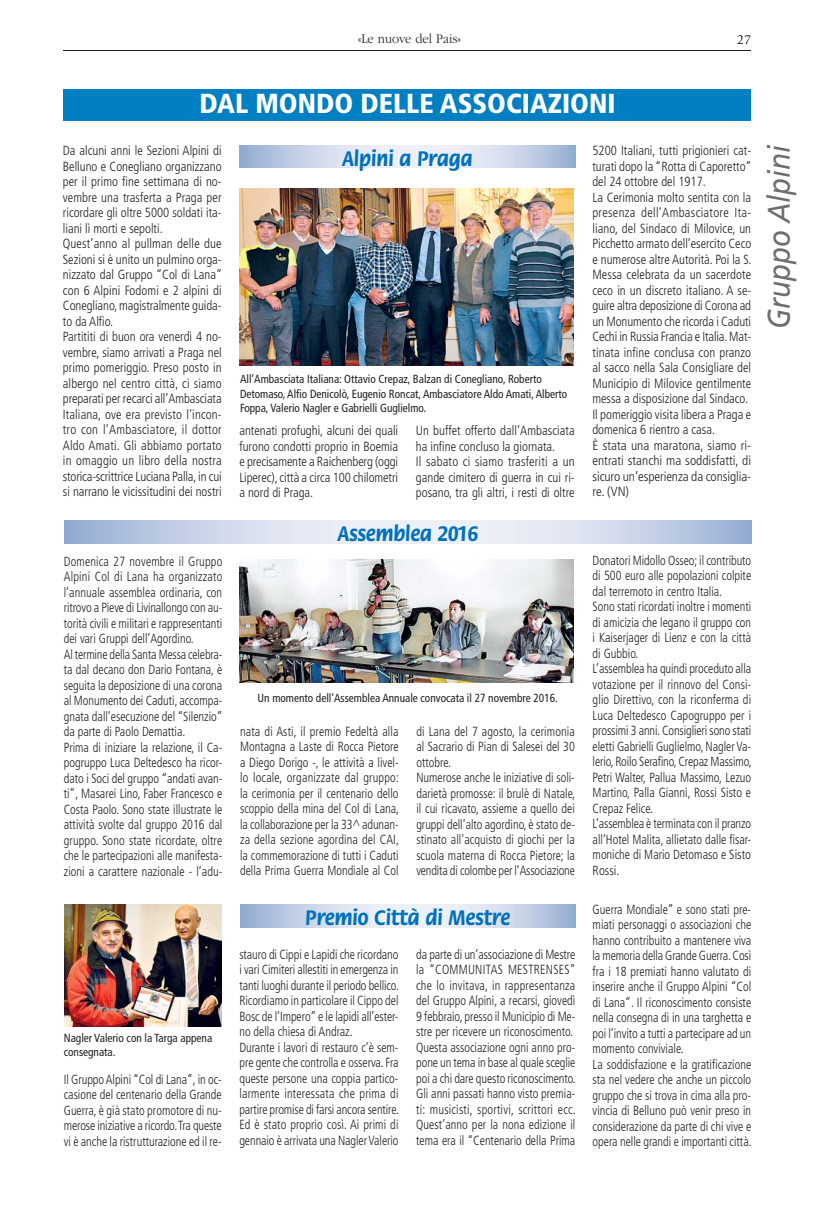
<style>
.page{position:relative;width:815px;height:1205px;background:#fff}
.page>*{position:absolute;margin:0;border:0;box-sizing:border-box;transform-origin:0 0}
.t1{font:italic 31.25px "Frutiger LT Std";color:#6d6e70;scale:.89 1}
.t2{font:900 condensed 27.5px "Frutiger LT Std";color:#fff}
.t3{font:700 22.5px "Flora Std";color:#0071bc;scale:.92 1}
.t4{font:300 13.75px "ITC Garamond Std";color:#231f20;scale:.92 1}
.t5{font:13.75px "Giovanni Std";color:#231f20;scale:.94 1}
.t6{font:300 condensed 13.25px/15.5px "Frutiger LT Std";color:#231f20;scale:.92 1}
.t7{font:300 condensed 13.25px/15.5px "Frutiger LT Std";color:#231f20;scale:.96 1}
.t8{font:condensed 11.75px/14.2px "Frutiger LT Std";color:#231f20;scale:.96 1}
</style>
<div class="page">
<hr style="left:64px;top:50px;width:687px;height:1px;background:#231f20">
<div style="left:64px;top:89px;width:687px;height:31px;background:#007fc3"></div>
<svg style="left:64px;top:520px;width:687px;height:23px;background:#d0d9ea"></svg>
<img style="left:239px;top:560px;width:334px;height:122px">
<img style="left:239px;top:188px;width:334px;height:178px">
<img style="left:64px;top:904px;width:158px;height:122px">
<svg style="left:240px;top:904px;width:335px;height:23px;background:#d0d9ea"></svg>
<svg style="left:239px;top:145px;width:336px;height:23px;background:#d0d9ea"></svg>
<p class="t4" style="left:358px;top:34px;width:113px">«Le nuove del Pais»</p>
<p class="t5" style="left:737px;top:34px;width:17px">27</p>
<h2 class="t2" style="left:199px;top:90px;width:418px">DAL MONDO DELLE ASSOCIAZIONI</h2>
<p class="t7" style="left:63px;top:144px;width:167px">Da alcuni anni le Sezioni Alpini di Belluno e Conegliano organizzano per il primo fine settimana di no&shy;vembre una trasferta a Praga per ricordare gli oltre 5000 soldati ita&shy;liani lì morti e sepolti.<br>Quest’anno al pullman delle due Sezioni si è unito un pulmino orga&shy;nizzato dal Gruppo “Col di Lana” con 6 Alpini Fodomi e 2 alpini di Conegliano, magistralmente guida&shy;to da Alfio.<br>Partititi di buon ora venerdì 4 no&shy;vembre, siamo arrivati a Praga nel primo pomeriggio. Preso posto in albergo nel centro città, ci siamo preparati per recarci all’Ambasciata Italiana, ove era previsto l’incon&shy;tro con l’Ambasciatore, il dottor Aldo Amati. Gli abbiamo portato in omaggio un libro della nostra storica-scrittrice Luciana Palla, in cui si narrano le vicissitudini dei nostri</p>
<p class="t6" style="left:64px;top:554px;width:174px">Domenica 27 novembre il Gruppo Alpini Col di Lana ha organizzato l’annuale assemblea ordinaria, con ritrovo a Pieve di Livinallongo con au&shy;torità civili e militari e rappresentanti dei vari Gruppi dell’Agordino.<br>Al termine della Santa Messa celebra&shy;ta dal decano don Dario Fontana, è seguita la deposizione di una corona al Monumento dei Caduti, accompa&shy;gnata dall’esecuzione del “Silenzio” da parte di Paolo Demattia.<br>Prima di iniziare la relazione, il Ca&shy;pogruppo Luca Deltedesco ha ricor&shy;dato i Soci del gruppo “andati avan&shy;ti”, Masarei Lino, Faber Francesco e Costa Paolo. Sono state illustrate le attività svolte dal gruppo 2016 dal gruppo. Sono state ricordate, oltre che le partecipazioni alle manifesta&shy;zioni a carattere nazionale - l’adu-</p>
<p class="t8" style="left:64px;top:1031px;width:156px">Nagler Valerio con la Targa appena consegnata.</p>
<p class="t6" style="left:64px;top:1072px;width:173px;text-align:justify">Il Gruppo Alpini “Col di Lana”, in oc&shy;casione del centenario della Grande Guerra, è già stato promotore di nu&shy;merose iniziative a ricordo. Tra queste vi è anche la ristrutturazione ed il re-</p>
<h3 class="t3" style="left:342px;top:149px;width:144px">Alpini a Praga</h3>
<p class="t8" style="left:240px;top:373px;width:342px">All’Ambasciata Italiana: Ottavio Crepaz, Balzan di Conegliano, Roberto<br>Detomaso, Alfio Denicolò, Eugenio Roncat, Ambasciatore Aldo Amati, Alberto<br>Foppa, Valerio Nagler e Gabrielli Guglielmo.</p>
<p class="t7" style="left:239px;top:424px;width:167px;text-align:justify">antenati profughi, alcuni dei quali furono condotti proprio in Boemia e precisamente a Raichenberg (oggi Liperec), città a circa 100 chilometri a nord di Praga.</p>
<p class="t7" style="left:416px;top:424px;width:167px">Un buffet offerto dall’Ambasciata ha infine concluso la giornata.<br>Il sabato ci siamo trasferiti a un gande cimitero di guerra in cui ri&shy;posano, tra gli altri, i resti di oltre</p>
<h3 class="t3" style="left:337px;top:524px;width:154px">Assemblea 2016</h3>
<p class="t8" style="left:257px;top:691px;width:314px">Un momento dell’Assemblea Annuale convocata il 27 novembre 2016.</p>
<p class="t6" style="left:240px;top:724px;width:174px;text-align:justify">nata di Asti, il premio Fedeltà alla Montagna a Laste di Rocca Pietore a Diego Dorigo -, le attività a livel&shy;lo locale, organizzate dal gruppo: la cerimonia per il centenario dello scoppio della mina del Col di Lana, la collaborazione per la 33^ adunan&shy;za della sezione agordina del CAI, la commemorazione di tutti i Caduti della Prima Guerra Mondiale al Col</p>
<p class="t6" style="left:416px;top:724px;width:174px">di Lana del 7 agosto, la cerimonia al Sacrario di Pian di Salesei del 30 ottobre.<br>Numerose anche le iniziative di soli&shy;darietà promosse: il brulè di Natale, il cui ricavato, assieme a quello dei gruppi dell’alto agordino, è stato de&shy;stinato all’acquisto di giochi per la scuola materna di Rocca Pietore; la vendita di colombe per l’Associazione</p>
<p class="t7" style="left:592px;top:144px;width:167px">5200 Italiani, tutti prigionieri cat&shy;turati dopo la “Rotta di Caporetto” del 24 ottobre del 1917.<br>La Cerimonia molto sentita con la presenza dell’Ambasciatore Ita&shy;liano, del Sindaco di Milovice, un<br>Picchetto armato dell’esercito Ceco e numerose altre Autorità. Poi la S.<br>Messa celebrata da un sacerdote ceco in un discreto italiano. A se&shy;guire altra deposizione di Corona ad un Monumento che ricorda i Caduti<br>Cechi in Russia Francia e Italia. Mat&shy;tinata infine conclusa con pranzo al sacco nella Sala Consigliare del<br>Municipio di Milovice gentilmente messa a disposizione dal Sindaco.<br>Il pomeriggio visita libera a Praga e domenica 6 rientro a casa.<br>È stata una maratona, siamo ri&shy;entrati stanchi ma soddisfatti, di sicuro un’esperienza da consiglia&shy;re. (VN)</p>
<p class="t6" style="left:593px;top:553px;width:174px">Donatori Midollo Osseo; il contributo di 500 euro alle popolazioni colpite dal terremoto in centro Italia.<br>Sono stati ricordati inoltre i momenti di amicizia che legano il gruppo con i Kaiserjager di Lienz e con la città di Gubbio.<br>L’assemblea ha quindi proceduto alla votazione per il rinnovo del Consi&shy;glio Direttivo, con la riconferma di Luca Deltedesco Capogruppo per i prossimi 3 anni. Consiglieri sono stati eletti Gabrielli Guglielmo, Nagler Va&shy;lerio, Roilo Serafino, Crepaz Massimo, Petri Walter, Pallua Massimo, Lezuo Martino, Palla Gianni, Rossi Sisto e Crepaz Felice.<br>L’assemblea è terminata con il pranzo all’Hotel Malita, allietato dalle fisar&shy;moniche di Mario Detomaso e Sisto Rossi.</p>
<h3 class="t3" style="left:305px;top:908px;width:224px">Premio Città di Mestre</h3>
<p class="t6" style="left:593px;top:902px;width:174px">Guerra Mondiale” e sono stati pre&shy;miati personaggi o associazioni che hanno contribuito a mantenere viva la memoria della Grande Guerra. Così fra i 18 premiati hanno valutato di inserire anche il Gruppo Alpini “Col di Lana”. Il riconoscimento consiste nella consegna di in una targhetta e poi l’invito a tutti a partecipare ad un momento conviviale.<br>La soddisfazione e la gratificazione sta nel vedere che anche un piccolo gruppo che si trova in cima alla pro&shy;vincia di Belluno può venir preso in considerazione da parte di chi vive e opera nelle grandi e importanti città.</p>
<p class="t6" style="left:239px;top:947px;width:175px">stauro di Cippi e Lapidi che ricordano i vari Cimiteri allestiti in emergenza in tanti luoghi durante il periodo bellico.<br>Ricordiamo in particolare il Cippo del Bosc de l’Impero” e le lapidi all’ester&shy;no della chiesa di Andraz.<br>Durante i lavori di restauro c’è sem&shy;pre gente che controlla e osserva. Fra queste persone una coppia partico&shy;larmente interessata che prima di partire promise di farsi ancora sentire.<br>Ed è stato proprio così. Ai primi di gennaio è arrivata una Nagler Valerio</p>
<p class="t6" style="left:416px;top:947px;width:175px">da parte di un’associazione di Mestre la “COMMUNITAS MESTRENSES” che lo invitava, in rappresentanza del Gruppo Alpini, a recarsi, giovedì 9 febbraio, presso il Municipio di Me&shy;stre per ricevere un riconoscimento.<br>Questa associazione ogni anno pro&shy;pone un tema in base al quale sceglie poi a chi dare questo riconoscimento.<br>Gli anni passati hanno visto premia&shy;ti: musicisti, sportivi, scrittori ecc.<br>Quest’anno per la nona edizione il tema era il “Centenario della Prima</p>
<h1 class="t1" style="left:764px;top:329px;width:209px;rotate:-90deg">Gruppo Alpini</h1>
</div>
